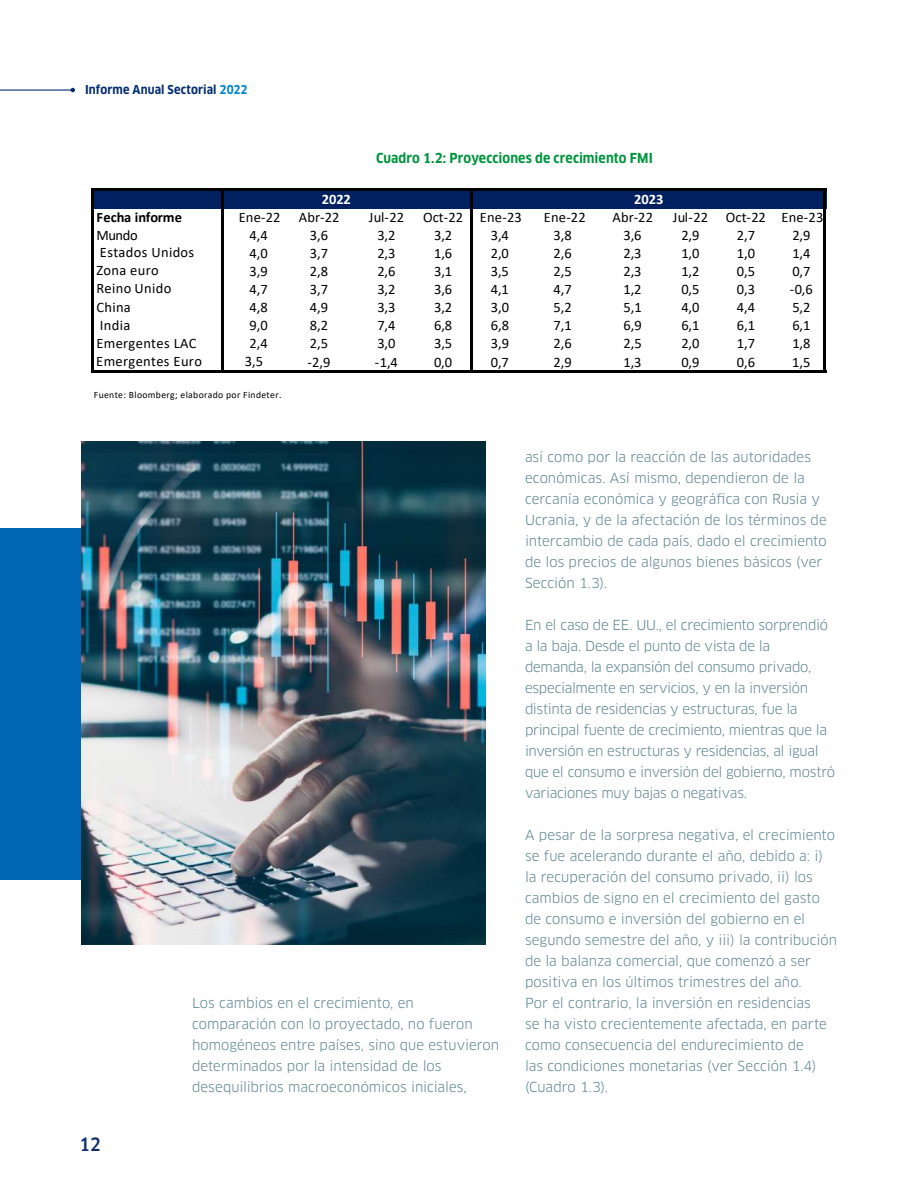
<style>
.page{position:relative;width:918px;height:1188px;background:#fff}
.page>*{position:absolute;margin:0;border:0;box-sizing:border-box;transform-origin:0 0}
.t1{font:500 18px "Clan Pro Narr";color:#112d6a}
.t2{font:14.4px/18.1px "Calibri";letter-spacing:.025em;color:#000}
.t3{font:14.4px "Calibri";letter-spacing:.005em;color:#000}
.t4{font:700 14.4px "Calibri";color:#000}
.t5{font:700 14.4px "Calibri";letter-spacing:-.005em;color:#fff}
.t6{font:13.5px/21px "Clan Pro";letter-spacing:-.005em;color:#5e8592}
.t7{font:700 13.5px "Clan Pro Narr";letter-spacing:.005em;color:#00953e}
.t8{font:700 12px "Clan Pro Narr";letter-spacing:.01em;color:#052e70}
.t9{font:9.6px "Calibri";letter-spacing:.035em;color:#000}
.s1{color:#0587cb}
</style>
<div class="page">
<div style="left:0;top:529px;width:261px;height:351px;background:#0166b3"></div>
<img style="left:81px;top:441px;width:405px;height:504px">
<div style="left:94px;top:190px;width:732px;height:18px;background:#002060"></div>
<hr style="left:92px;top:188px;width:2px;height:185px;background:#000">
<hr style="left:222px;top:190px;width:2px;height:183px;background:#000">
<hr style="left:470px;top:190px;width:3px;height:183px;background:#000">
<hr style="left:824px;top:190px;width:2px;height:183px;background:#000">
<hr style="left:94px;top:188px;width:732px;height:2px;background:#000">
<hr style="left:94px;top:370px;width:732px;height:3px;background:#000">
<hr style="left:0;top:89px;width:73px;height:2px;background:#052e70">
<svg style="left:71px;top:88px;width:4px;height:4px"></svg>
<p class="t8" style="left:85px;top:83px;width:164px">Informe Anual Sectorial <span class="s1">2022</span></p>
<p class="t7" style="left:376px;top:150px;width:278px">Cuadro 1.2: Proyecciones de crecimiento FMI</p>
<p class="t5" style="left:322px;top:189px;width:31px">2022</p>
<p class="t5" style="left:634px;top:189px;width:31px">2023</p>
<p class="t4" style="left:96px;top:207px;width:87px">Fecha informe</p>
<p class="t2" style="left:239px;top:208px;width:43px">Ene-22</p>
<p class="t2" style="left:299px;top:208px;width:42px">Abr-22</p>
<p class="t2" style="left:369px;top:208px;width:37px">Jul-22</p>
<p class="t2" style="left:423px;top:208px;width:100px">Oct-22 Ene-23</p>
<p class="t2" style="left:544px;top:208px;width:43px">Ene-22</p>
<p class="t2" style="left:613px;top:208px;width:42px">Abr-22</p>
<p class="t3" style="left:673px;top:207px;width:152px">Jul-22 Oct-22 Ene-23</p>
<p class="t2" style="left:96px;top:226px;width:43px">Mundo</p>
<p class="t2" style="left:250px;top:226px;width:20px">4,4</p>
<p class="t2" style="left:310px;top:226px;width:20px">3,6</p>
<p class="t2" style="left:377px;top:226px;width:20px">3,2</p>
<p class="t2" style="left:434px;top:226px;width:20px">3,2</p>
<p class="t2" style="left:491px;top:226px;width:20px">3,4</p>
<p class="t2" style="left:554px;top:226px;width:20px">3,8</p>
<p class="t2" style="left:623px;top:226px;width:20px">3,6</p>
<p class="t2" style="left:681px;top:226px;width:20px">2,9</p>
<p class="t2" style="left:737px;top:226px;width:20px">2,7</p>
<p class="t2" style="left:792px;top:226px;width:20px">2,9</p>
<p class="t2" style="left:250px;top:244px;width:20px">4,0</p>
<p class="t2" style="left:310px;top:244px;width:20px">3,7</p>
<p class="t2" style="left:377px;top:244px;width:20px">2,3</p>
<p class="t2" style="left:434px;top:244px;width:20px">1,6</p>
<p class="t2" style="left:491px;top:244px;width:20px">2,0</p>
<p class="t2" style="left:554px;top:244px;width:20px">2,6</p>
<p class="t2" style="left:623px;top:244px;width:20px">2,3</p>
<p class="t2" style="left:681px;top:244px;width:20px">1,0</p>
<p class="t2" style="left:737px;top:244px;width:20px">1,0</p>
<p class="t2" style="left:792px;top:244px;width:20px">1,4</p>
<p class="t2" style="left:250px;top:262px;width:20px">3,9</p>
<p class="t2" style="left:310px;top:262px;width:20px">2,8</p>
<p class="t2" style="left:377px;top:262px;width:20px">2,6</p>
<p class="t2" style="left:434px;top:262px;width:20px">3,1</p>
<p class="t2" style="left:491px;top:262px;width:20px">3,5</p>
<p class="t2" style="left:554px;top:262px;width:20px">2,5</p>
<p class="t2" style="left:623px;top:262px;width:20px">2,3</p>
<p class="t2" style="left:681px;top:262px;width:20px">1,2</p>
<p class="t2" style="left:737px;top:262px;width:20px">0,5</p>
<p class="t2" style="left:792px;top:262px;width:20px">0,7</p>
<p class="t2" style="left:250px;top:280px;width:20px">4,7</p>
<p class="t2" style="left:310px;top:280px;width:20px">3,7</p>
<p class="t2" style="left:377px;top:280px;width:20px">3,2</p>
<p class="t2" style="left:434px;top:280px;width:20px">3,6</p>
<p class="t2" style="left:491px;top:280px;width:20px">4,1</p>
<p class="t2" style="left:554px;top:280px;width:20px">4,7</p>
<p class="t2" style="left:623px;top:280px;width:20px">1,2</p>
<p class="t2" style="left:681px;top:280px;width:20px">0,5</p>
<p class="t2" style="left:737px;top:280px;width:20px">0,3</p>
<p class="t2" style="left:790px;top:280px;width:25px">-0,6</p>
<p class="t2" style="left:250px;top:298px;width:20px">4,8</p>
<p class="t2" style="left:310px;top:298px;width:20px">4,9</p>
<p class="t2" style="left:377px;top:298px;width:20px">3,3</p>
<p class="t2" style="left:434px;top:298px;width:20px">3,2</p>
<p class="t2" style="left:491px;top:298px;width:20px">3,0</p>
<p class="t2" style="left:554px;top:298px;width:20px">5,2</p>
<p class="t2" style="left:623px;top:298px;width:20px">5,1</p>
<p class="t2" style="left:681px;top:298px;width:20px">4,0</p>
<p class="t2" style="left:737px;top:298px;width:20px">4,4</p>
<p class="t2" style="left:792px;top:298px;width:20px">5,2</p>
<p class="t2" style="left:250px;top:316px;width:20px">9,0</p>
<p class="t2" style="left:310px;top:316px;width:20px">8,2</p>
<p class="t2" style="left:377px;top:316px;width:20px">7,4</p>
<p class="t2" style="left:434px;top:316px;width:20px">6,8</p>
<p class="t2" style="left:491px;top:316px;width:20px">6,8</p>
<p class="t2" style="left:554px;top:316px;width:20px">7,1</p>
<p class="t2" style="left:623px;top:316px;width:20px">6,9</p>
<p class="t2" style="left:681px;top:316px;width:20px">6,1</p>
<p class="t2" style="left:737px;top:316px;width:20px">6,1</p>
<p class="t2" style="left:792px;top:316px;width:20px">6,1</p>
<p class="t2" style="left:96px;top:243px;width:102px">Estados Unidos<br>Zona euro<br>Reino Unido<br>China<br>India<br>Emergentes LAC</p>
<p class="t2" style="left:250px;top:334px;width:20px">2,4</p>
<p class="t2" style="left:310px;top:334px;width:20px">2,5</p>
<p class="t2" style="left:377px;top:334px;width:20px">3,0</p>
<p class="t2" style="left:434px;top:334px;width:20px">3,5</p>
<p class="t2" style="left:491px;top:334px;width:20px">3,9</p>
<p class="t2" style="left:554px;top:334px;width:20px">2,6</p>
<p class="t2" style="left:624px;top:334px;width:20px">2,5</p>
<p class="t2" style="left:681px;top:334px;width:20px">2,0</p>
<p class="t2" style="left:737px;top:334px;width:20px">1,7</p>
<p class="t2" style="left:792px;top:334px;width:20px">1,8</p>
<p class="t2" style="left:96px;top:352px;width:128px">Emergentes Euro pa</p>
<p class="t2" style="left:245px;top:352px;width:20px">3,5</p>
<p class="t2" style="left:307px;top:352px;width:25px">-2,9</p>
<p class="t2" style="left:375px;top:352px;width:25px">-1,4</p>
<p class="t2" style="left:434px;top:352px;width:20px">0,0</p>
<p class="t2" style="left:491px;top:352px;width:20px">0,7</p>
<p class="t2" style="left:554px;top:352px;width:20px">2,9</p>
<p class="t2" style="left:623px;top:352px;width:20px">1,3</p>
<p class="t2" style="left:681px;top:352px;width:20px">0,9</p>
<p class="t2" style="left:737px;top:352px;width:20px">0,6</p>
<p class="t2" style="left:792px;top:352px;width:20px">1,5</p>
<p class="t9" style="left:94px;top:388px;width:189px">Fuente: Bloomberg; elaborado por Findeter.</p>
<h1 class="t1" style="left:79px;top:1134px;width:23px">12</h1>
<p class="t6" style="left:192px;top:993px;width:309px">Los cambios en el crecimiento, en comparación con lo proyectado, no fueron homogéneos entre países, sino que estuvieron determinados por la intensidad de los desequilibrios macroeconómicos iniciales,</p>
<p class="t6" style="left:525px;top:447px;width:303px">así como por la reacción de las autoridades económicas. Así mismo, dependieron de la cercanía económica y geográfica con Rusia y Ucrania, y de la afectación de los términos de intercambio de cada país, dado el crecimiento de los precios de algunos bienes básicos (ver Sección 1.3).</p>
<p class="t6" style="left:525px;top:615px;width:312px">En el caso de EE. UU., el crecimiento sorprendió a la baja. Desde el punto de vista de la demanda, la expansión del consumo privado, especialmente en servicios, y en la inversión distinta de residencias y estructuras, fue la principal fuente de crecimiento, mientras que la inversión en estructuras y residencias, al igual que el consumo e inversión del gobierno, mostró variaciones muy bajas o negativas.</p>
<p class="t6" style="left:525px;top:825px;width:313px">A pesar de la sorpresa negativa, el crecimiento se fue acelerando durante el año, debido a: i) la recuperación del consumo privado, ii) los cambios de signo en el crecimiento del gasto de consumo e inversión del gobierno en el segundo semestre del año, y iii) la contribución de la balanza comercial, que comenzó a ser positiva en los últimos trimestres del año.<br>Por el contrario, la inversión en residencias<br>se ha visto crecientemente afectada, en parte como consecuencia del endurecimiento de<br>las condiciones monetarias (ver Sección 1.4) (Cuadro 1.3).</p>
</div>
